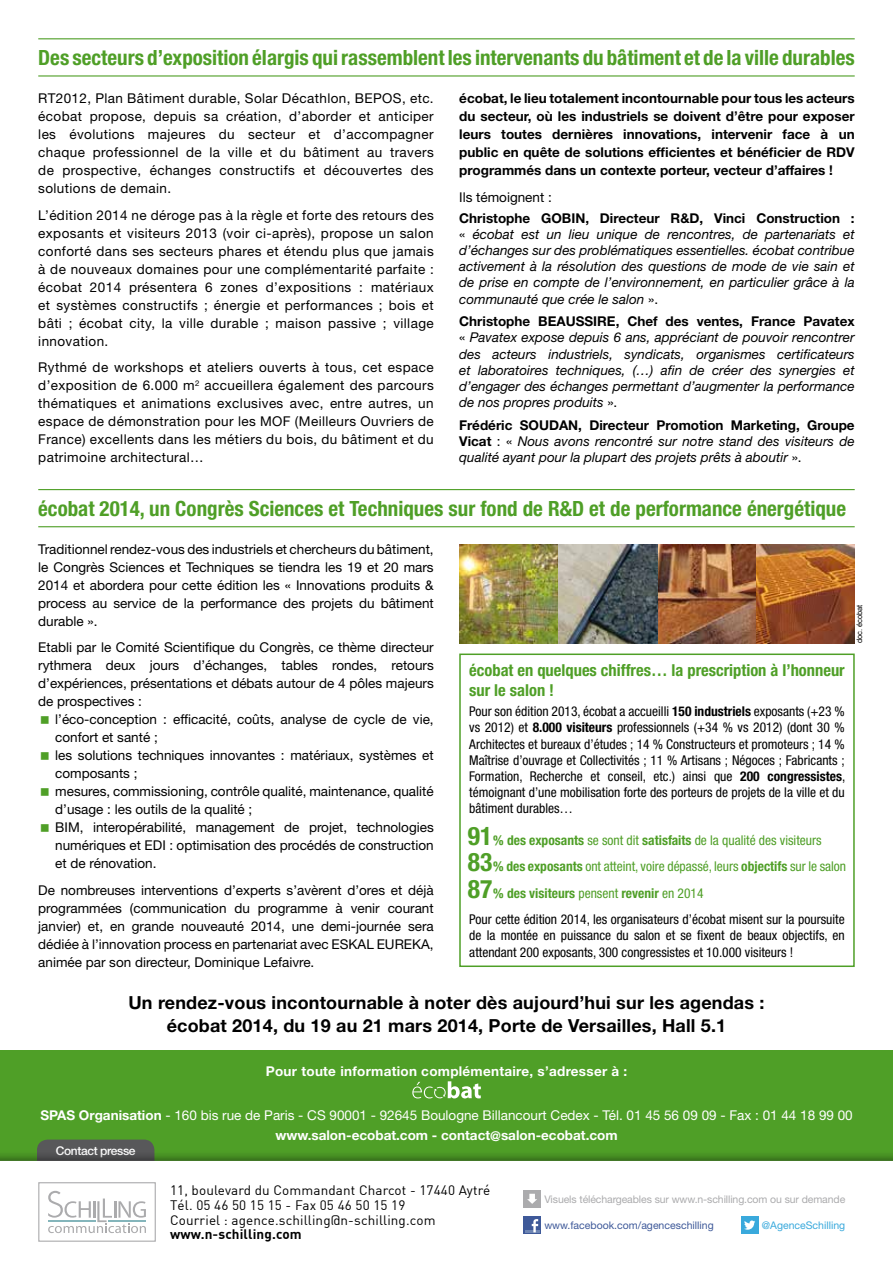
<style>
.page{position:relative;width:893px;height:1263px;background:#fff}
.page>*{position:absolute;margin:0;border:0;box-sizing:border-box;transform-origin:0 0}
.t1{font:700 condensed 21px "Helvetica Neue LT Std";color:#4f9f27}
.t2{font:700 18px/22.5px "Helvetica Neue LT Std";letter-spacing:.01em;color:#000;text-align:center}
.t3{font:700 condensed 16.5px/19.8px "Helvetica Neue LT Std";color:#4f9f27}
.t4{font:13.5px/18px "Helvetica Neue LT Std";color:#000;text-align:justify}
.t5{font:italic 13.5px/16.2px "Helvetica Neue LT Std";color:#000;text-align:justify}
.t6{font:condensed 13.5px/16.2px "Helvetica Neue LT Std";color:#000;text-align:justify}
.t7{font:700 13.5px/18px "Helvetica Neue LT Std";color:#000;text-align:justify}
.t8{font:condensed 13.5px/26.7px "Helvetica Neue LT Std";color:#4f9f27}
.t9{font:13.5px/20.4px "Helvetica Neue LT Std";color:#fff;text-align:center}
.t10{font:13.5px/15px "DIN";letter-spacing:.01em;color:#000}
.t11{font:700 13.5px "Helvetica Neue LT Std";letter-spacing:.02em;color:#fff}
.t12{font:700 13.5px "DIN";letter-spacing:.01em;color:#000}
.t13{font:500 12px "Helvetica Neue LT Std";letter-spacing:-.03em;color:#fff}
.t14{font:10.5px "Helvetica Neue LT Std";letter-spacing:-.01em;color:#ababad}
.t15{font:10.5px "Helvetica Neue LT Std";color:#3e5999}
.t16{font:10.5px "Helvetica Neue LT Std";color:#39a9dc}
.t17{font:7.5px "Arial";color:#000}
.s1{font-weight:700;font-style:normal}
.s2{font-style:normal}
.s3{font-weight:700}
.s4{font-weight:700;font-size:25.5px}
</style>
<div class="page">
<div style="left:0;top:1050px;width:893px;height:169px;background:#4f9f27"></div>
<div style="left:37px;top:1139px;width:117px;height:39px;background:#58585a;border-radius:11px"></div>
<svg style="left:412px;top:1081px;width:69px;height:18px"></svg>
<hr style="left:38px;top:75px;width:817px;height:2px;background:#4f9f27">
<hr style="left:38px;top:526px;width:817px;height:1px;background:#4f9f27">
<hr style="left:38px;top:38px;width:817px;height:1px;background:#4f9f27">
<hr style="left:38px;top:489px;width:817px;height:1px;background:#4f9f27">
<div style="left:0;top:1150px;width:893px;height:113px;background:#000;opacity:.4"></div>
<div style="left:0;top:1161px;width:893px;height:102px;background:#fff"></div>
<div style="left:38px;top:1182px;width:118px;height:60px;background:#fff;border:1px solid #ababad"></div>
<svg style="left:48px;top:1191px;width:98px;height:42px"></svg>
<div style="left:741px;top:1216px;width:17px;height:17px;background:#39a9dc"></div>
<svg style="left:744px;top:1220px;width:11px;height:10px"></svg>
<div style="left:524px;top:1216px;width:17px;height:17px;background:#3e5999"></div>
<svg style="left:525px;top:1219px;width:14px;height:13px"></svg>
<div style="left:524px;top:1190px;width:17px;height:17px;background:#ababad"></div>
<svg style="left:527px;top:1194px;width:10px;height:10px"></svg>
<div style="left:459px;top:653px;width:396px;height:314px;border:2px solid #4f9f27"></div>
<img style="left:459px;top:544px;width:396px;height:99px">
<h1 class="t1" style="left:38px;top:45px;width:818px">Des secteurs d’exposition élargis qui rassemblent les intervenants du bâtiment et de la ville durables</h1>
<p class="t4" style="left:38px;top:89px;width:397px">RT2012, Plan Bâtiment durable, Solar Décathlon, BEPOS, etc. écobat propose, depuis sa création, d’aborder et anticiper les évolutions majeures du secteur et d’accompagner chaque professionnel de la ville et du bâtiment au travers de prospective, échanges constructifs et découvertes des solutions de demain.</p>
<p class="t4" style="left:38px;top:206px;width:397px">L’édition 2014 ne déroge pas à la règle et forte des retours des exposants et visiteurs 2013 (voir ci-après), propose un salon conforté dans ses secteurs phares et étendu plus que jamais à de nouveaux domaines pour une complémentarité parfaite : écobat 2014 présentera 6 zones d’expositions : matériaux et systèmes constructifs ; énergie et performances ; bois et bâti ; écobat city, la ville durable ; maison passive ; village innovation.</p>
<p class="t4" style="left:38px;top:358px;width:397px">Rythmé de workshops et ateliers ouverts à tous, cet espace d’exposition de 6.000 m<sup>2</sup> accueillera également des parcours thématiques et animations exclusives avec, entre autres, un espace de démonstration pour les MOF (Meilleurs Ouvriers de France) excellents dans les métiers du bois, du bâtiment et du patrimoine architectural…</p>
<p class="t7" style="left:459px;top:89px;width:397px">écobat, le lieu totalement incontournable pour tous les acteurs du secteur, où les industriels se doivent d’être pour exposer leurs toutes dernières innovations, intervenir face à un public en quête de solutions efficientes et bénéficier de RDV programmés dans un contexte porteur, vecteur d’affaires !</p>
<p class="t4" style="left:459px;top:188px;width:94px">Ils témoignent :</p>
<p class="t5" style="left:459px;top:210px;width:397px"><span class="s1">Christophe GOBIN, Directeur R&amp;D, Vinci Construction : </span><span class="s2">«</span> écobat est un lieu unique de rencontres, de partenariats et d’échanges sur des problématiques essentielles. écobat contribue activement à la résolution des questions de mode de vie sain et de prise en compte de l’environnement, en particulier grâce à la communauté que crée le salon <span class="s2">».</span></p>
<p class="t5" style="left:459px;top:313px;width:397px"><span class="s1">Christophe BEAUSSIRE, Chef des ventes, France Pavatex </span><span class="s2">«</span> Pavatex expose depuis 6 ans, appréciant de pouvoir rencontrer des acteurs industriels, syndicats, organismes certificateurs et laboratoires techniques, (…) afin de créer des synergies et d’engager des échanges permettant d’augmenter la performance de nos propres produits <span class="s2">».</span></p>
<p class="t5" style="left:459px;top:417px;width:397px"><span class="s1">Frédéric SOUDAN, Directeur Promotion Marketing, Groupe Vicat</span> <span class="s2">: «</span> Nous avons rencontré sur notre stand des visiteurs de qualité ayant pour la plupart des projets prêts à aboutir <span class="s2">».</span></p>
<h1 class="t1" style="left:38px;top:495px;width:809px">écobat 2014, un Congrès Sciences et Techniques sur fond de R&amp;D et de performance énergétique</h1>
<p class="t4" style="left:38px;top:540px;width:397px">Traditionnel rendez-vous des industriels et chercheurs du bâtiment, le Congrès Sciences et Techniques se tiendra les 19 et 20 mars 2014 et abordera pour cette édition les « Innovations produits &amp; process au service de la performance des projets du bâtiment durable ».</p>
<p class="t4" style="left:38px;top:638px;width:397px">Etabli par le Comité Scientifique du Congrès, ce thème directeur rythmera deux jours d’échanges, tables rondes, retours d’expériences, présentations et débats autour de 4 pôles majeurs de prospectives :</p>
<p class="t4" style="left:55px;top:710px;width:380px;text-align:left">l’éco-conception : efficacité, coûts, analyse de cycle de vie, confort et santé ;<br>les solutions techniques innovantes : matériaux, systèmes et composants ;<br>mesures, commissioning, contrôle qualité, maintenance, qualité d’usage : les outils de la qualité ;<br>BIM, interopérabilité, management de projet, technologies numériques et EDI : optimisation des procédés de construction et de rénovation.</p>
<p class="t4" style="left:38px;top:881px;width:397px">De nombreuses interventions d’experts s’avèrent d’ores et déjà programmées (communication du programme à venir courant janvier) et, en grande nouveauté 2014, une demi-journée sera dédiée à l’innovation process en partenariat avec ESKAL EUREKA, animée par son directeur, Dominique Lefaivre.</p>
<p class="t3" style="left:469px;top:660px;width:377px">écobat en quelques chiffres… la prescription à l’honneur sur le salon !</p>
<p class="t6" style="left:469px;top:703px;width:377px">Pour son édition 2013, écobat a accueilli <span class="s3">150 industriels</span> exposants (+23 % vs 2012) et <span class="s3">8.000 visiteurs</span> professionnels (+34 % vs 2012) (dont 30 % Architectes et bureaux d’études ; 14 % Constructeurs et promoteurs ; 14 % Maîtrise d’ouvrage et Collectivités ; 11 % Artisans ; Négoces ; Fabricants ; Formation, Recherche et conseil, etc.) ainsi que <span class="s3">200 congressistes</span>, témoignant d’une mobilisation forte des porteurs de projets de la ville et du bâtiment durables…</p>
<p class="t8" style="left:468px;top:826px;width:380px"><span class="s4">91</span><span class="s3">% des exposants</span> se sont dit <span class="s3">satisfaits</span> de la qualité des visiteurs<br><span class="s4">83</span><span class="s3">% des exposants</span> ont atteint, voire dépassé, leurs <span class="s3">objectifs</span> sur le salon<br><span class="s4">87</span><span class="s3">% des visiteurs</span> pensent <span class="s3">revenir</span> en 2014</p>
<p class="t6" style="left:469px;top:911px;width:377px">Pour cette édition 2014, les organisateurs d’écobat misent sur la poursuite de la montée en puissance du salon et se fixent de beaux objectifs, en attendant 200 exposants, 300 congressistes et 10.000 visiteurs !</p>
<h2 class="t2" style="left:128px;top:991px;width:638px">Un rendez-vous incontournable à noter dès aujourd’hui sur les agendas : écobat 2014, du 19 au 21 mars 2014, Porte de Versailles, Hall 5.1</h2>
<p class="t17" style="left:855px;top:643px;width:40px;rotate:-90deg">doc. écobat</p>
<p class="t11" style="left:266px;top:1062px;width:363px">Pour toute information complémentaire, s’adresser à :</p>
<p class="t9" style="left:40px;top:1105px;width:814px"><span class="s3">SPAS Organisation</span> - 160 bis rue de Paris - CS 90001 - 92645 Boulogne Billancourt Cedex - Tél. 01 45 56 09 09 - Fax : 01 44 18 99 00 <span class="s3">www.salon-ecobat.com - contact@salon-ecobat.com</span></p>
<p class="t13" style="left:56px;top:1143px;width:81px">Contact presse</p>
<p class="t10" style="left:170px;top:1182px;width:322px">11, boulevard du Commandant Charcot - 17440 Aytré<br>Tél. 05 46 50 15 15 - Fax 05 46 50 15 19<br>Courriel : agence.schilling@n-schilling.com</p>
<p class="t12" style="left:170px;top:1225px;width:133px">www.n-schilling.com</p>
<p class="t14" style="left:544px;top:1192px;width:302px">Visuels téléchargeables sur www.n-schilling.com ou sur demande</p>
<p class="t15" style="left:544px;top:1219px;width:171px">www.facebook.com/agenceschilling</p>
<p class="t16" style="left:762px;top:1219px;width:85px">@AgenceSchilling</p>
</div>
